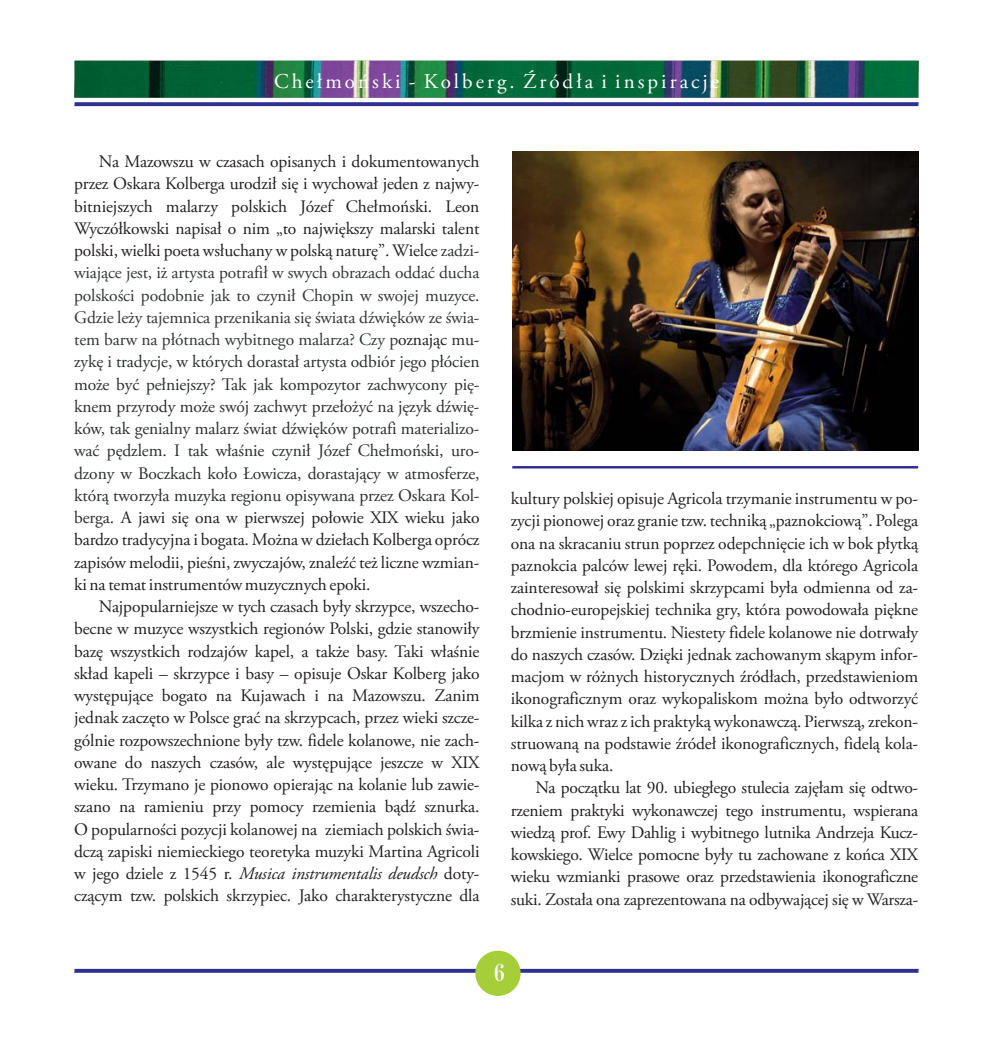
<style>
.page{position:relative;width:993px;height:1042px;background:#fff}
.page>*{position:absolute;margin:0;border:0;box-sizing:border-box;transform-origin:0 0}
.t1{font:24.5px "Century 725 Cn EU Normal";color:#fff}
.t2{font:21px "Adobe Garamond Pro";letter-spacing:.145em;color:#fff}
.t3{font:17.5px/22.2px "Adobe Garamond Pro";letter-spacing:-.005em;color:#231f20;text-align:justify}
.t4{font:17.5px/22.2px "Adobe Garamond Pro";letter-spacing:-.005em;color:#2b302f;text-align:justify}
.t5{font:17.5px/22.2px "Adobe Garamond Pro";letter-spacing:-.005em;color:#323736;text-align:justify}
.s1{color:#323736}
.s2{color:#231f20}
.s3{color:#2b302f}
.s4{font-style:italic}
</style>
<div class="page">
<svg style="left:74px;top:969px;width:844px;height:4px;background:#383a97"></svg>
<div style="left:475px;top:950px;width:45px;height:46px;background:#a6ce39;border-radius:50%"></div>
<img style="left:512px;top:151px;width:405px;height:300px">
<svg style="left:512px;top:466px;width:405px;height:2px"></svg>
<img style="left:74px;top:61px;width:844px;height:45px">
<p class="t2" style="left:274px;top:73px;width:446px">Chełmoński - Kolberg. Źródła i inspiracje</p>
<p class="t3" style="left:74px;top:152px;width:407px;text-indent:25px">Na Mazowszu w czasach opisanych i dokumentowanych przez Oskara Kolberga urodził się i wychował jeden z najwy&shy;bitniejszych malarzy polskich Józef Chełmoński. Leon Wyczółkowski napisał o nim „to największy malarski talent polski, wielki poeta wsłuchany w polską naturę”. Wielce <span class="s1">zadzi-</span></p>
<p class="t5" style="left:74px;top:263px;width:407px">wiające jest, iż artysta potrafił w swych obrazach oddać ducha polskości podobnie jak to czynił Chopin w swojej muzyce.<br>Gdzie leży tajemnica przenikania się świata dźwięków ze świa-</p>
<p class="t4" style="left:74px;top:352px;width:407px">zykę i tradycje, w których dorastał artysta odbiór jego płócien może być pełniejszy? Tak jak kompozytor zachwycony pię&shy;knem przyrody może swój zachwyt przełożyć na język dźwię&shy;ków, tak genialny malarz świat dźwięków potrafi materializo&shy;wać pędzlem. I tak właśnie czynił Józef Chełmoński, uro&shy;dzony w Boczkach koło Łowicza, dorastający w atmosferze, którą tworzyła muzyka regionu opisywana przez Oskara Kol-</p>
<p class="t5" style="left:74px;top:330px;width:407px">tem barw na płótnach wybitnego malarza? Czy p<span class="s2">oznając</span> <span class="s3">mu-</span></p>
<p class="t3" style="left:74px;top:508px;width:407px"><span class="s3">berga.</span> A jawi się ona w pierwszej połowie XIX wieku jako bardzo tradycyjna i bogata. Można w dziełach Kolberga oprócz zapisów melodii, pieśni, zwyczajów, znaleźć też liczne wzmian&shy;ki na temat instrumentów muzycznych epoki.</p>
<p class="t3" style="left:74px;top:597px;width:407px;text-indent:25px">Najpopularniejsze w tych czasach były skrzypce, wszecho&shy;becne w muzyce wszystkich regionów Polski, gdzie stanowiły bazę wszystkich rodzajów kapel, a także basy. Taki właśnie skład kapeli skrzypce i basy – opisuje Oskar Kolberg jako występujące bogato na Kujawach i na Mazowszu. Zanim jednak zaczęto w Polsce grać na skrzypcach, przez wieki szcze&shy;gólnie rozpowszechnione były tzw. fidele kolanowe, nie zach&shy;owane do naszych czasów, ale występujące jeszcze w XIX wieku. Trzymano je pionowo opierając na kolanie lub zawie&shy;szano na ramieniu przy pomocy rzemienia bądź sznurka.<br>O popularności pozycji kolanowej na ziemiach polskich świa&shy;dczą zapiski niemieckiego teoretyka muzyki Martina Agricoli w jego dziele z 1545 r. <span class="s4">Musica instrumentalis deudsch</span> doty&shy;czącym tzw. polskich skrzypiec. Jako charakterystyczne dla</p>
<p class="t3" style="left:159px;top:664px;width:10px">–</p>
<p class="t3" style="left:510px;top:489px;width:409px">kultury polskiej opisuje Agricola trzymanie instrumentu w po&shy;zycji pionowej oraz granie tzw. techniką „paznokciową”. Polega ona na skracaniu strun poprzez odepchnięcie ich w bok płytką paznokcia palców lewej ręki. Powodem, dla którego Agricola zainteresował się polskimi skrzypcami była odmienna od za&shy;chodnio-europejskiej technika gry, która powodowała piękne brzmienie instrumentu. Niestety fidele kolanowe nie dotrwały do naszych czasów. Dzięki jednak zachowanym skąpym infor&shy;macjom w różnych historycznych źródłach, przedstawieniom ikonograficznym oraz wykopaliskom można było odtworzyć kilka z nich wraz z ich praktyką wykonawczą. Pierwszą, zrekon&shy;struowaną na podstawie źródeł ikonograficznych, fidelą kola&shy;nową była suka.</p>
<p class="t3" style="left:510px;top:778px;width:409px;text-indent:25px">Na początku lat 90. ubiegłego stulecia zajęłam się odtwo&shy;rzeniem praktyki wykonawczej tego instrumentu, wspierana wiedzą prof. Ewy Dahlig i wybitnego lutnika Andrzeja Kucz&shy;kowskiego. Wielce pomocne były tu zachowane z końca XIX wieku wzmianki prasowe oraz przedstawienia ikonograficzne suki. Została ona zaprezentowana na odbywającej się w Warsza-</p>
<h1 class="t1" style="left:494px;top:958px;width:12px">6</h1>
</div>
